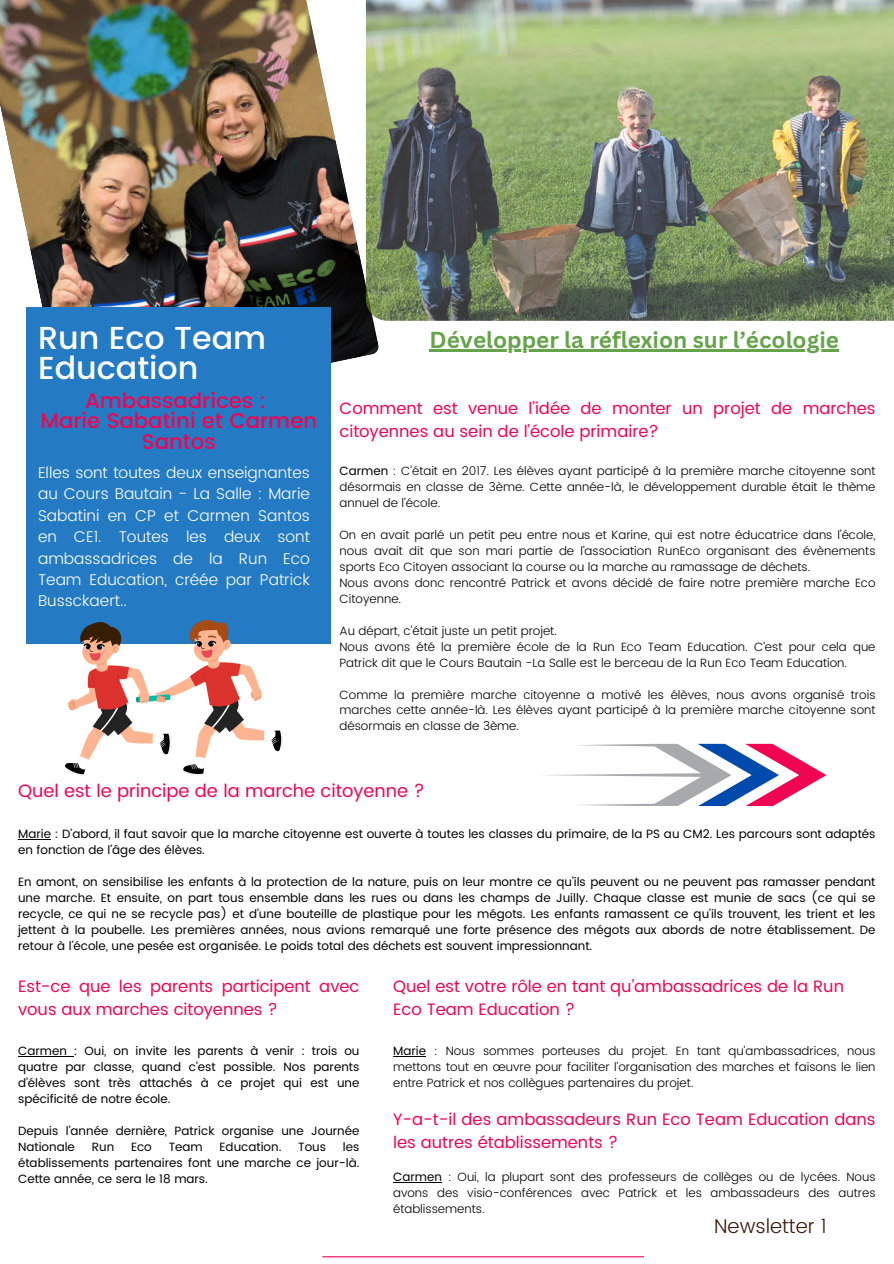
<style>
.page{position:relative;width:894px;height:1264px;background:#fff}
.page>*{position:absolute;margin:0;border:0;box-sizing:border-box;transform-origin:0 0}
.t1{font:500 31.65px/30px "Poppins";color:#fff}
.t2{font:700 22.5px "Canva Sans";color:#65a44a}
.t3{font:500 21.15px/20.2px "Poppins";color:#ef0552;text-align:center}
.t4{font:300 19.95px "Poppins";color:#3c1a0c}
.t5{font:18px "Poppins";color:#ef0552}
.t6{font:16.5px/23px "Poppins";color:#ef0552}
.t7{font:300 15.6px/21.3px "Poppins";color:#fff;text-align:justify}
.t8{font:300 12px/15.9px "Poppins";color:#000;text-align:justify}
.t9{font:12px/15.9px "Poppins";color:#000;text-align:justify}
.s1{font-weight:400}
</style>
<div class="page">
<img style="left:0;top:0;width:379px;height:417px">
<img style="left:366px;top:0;width:527px;height:321px">
<div style="left:27px;top:307px;width:303px;height:336px;background:#247bc4"></div>
<hr style="left:18px;top:839px;width:33px;height:1px;background:#000">
<hr style="left:18px;top:1055px;width:56px;height:1px;background:#000">
<hr style="left:393px;top:1055px;width:33px;height:1px;background:#000">
<hr style="left:393px;top:1181px;width:49px;height:1px;background:#000">
<hr style="left:322px;top:1256px;width:321px;height:1px;background:#ef0552">
<img style="left:65px;top:621px;width:218px;height:154px">
<svg style="left:544px;top:743px;width:282px;height:62px"></svg>
<hr style="left:429px;top:349px;width:409px;height:2px;background:#65a44a">
<p class="t1" style="left:38px;top:323px;width:230px">Run Eco Team<br>Education</p>
<p class="t3" style="left:40px;top:391px;width:278px">Ambassadrices :<br>Marie Sabatini et Carmen<br>Santos</p>
<h4 class="t7" style="left:38px;top:462px;width:273px">Elles sont toutes deux enseignantes au Cours Bautain - La Salle : Marie Sabatini en CP et Carmen Santos en CE1. Toutes les deux sont ambassadrices de la Run Eco Team Education, créée par Patrick Bussckaert..</h4>
<p class="t2" style="left:429px;top:324px;width:411px">Développer la réflexion sur l’écologie</p>
<h1 class="t6" style="left:339px;top:397px;width:537px">Comment est venue l’idée de monter un projet de marches citoyennes au sein de l’école primaire?</h1>
<p class="t8" style="left:339px;top:463px;width:537px"><span class="s1">Carmen</span> : C’était en 2017. Les élèves ayant participé à la première marche citoyenne sont désormais en classe de 3ème. Cette année-là, le développement durable était le thème annuel de l’école.</p>
<p class="t8" style="left:339px;top:526px;width:537px">On en avait parlé un petit peu entre nous et Karine, qui est notre éducatrice dans l'école, nous avait dit que son mari partie de l’association RunEco organisant des évènements sports Eco Citoyen associant la course ou la marche au ramassage de déchets.</p>
<h4 class="t8" style="left:339px;top:574px;width:537px">Nous avons donc rencontré Patrick et avons décidé de faire notre première marche Eco<br>Citoyenne.</h4>
<h2 class="t8" style="left:339px;top:622px;width:219px">Au départ, c'était juste un petit projet.</h2>
<h2 class="t8" style="left:339px;top:638px;width:537px">Nous avons été la première école de la Run Eco Team Education. C’est pour cela que<br>Patrick dit que le Cours Bautain -La Salle est le berceau de la Run Eco Team Education.</h2>
<h4 class="t8" style="left:339px;top:686px;width:537px">Comme la première marche citoyenne a motivé les élèves, nous avons organisé trois marches cette année-là. Les élèves ayant participé à la première marche citoyenne sont désormais en classe de 3ème.</h4>
<p class="t5" style="left:18px;top:780px;width:408px">Quel est le principe de la marche citoyenne ?</p>
<p class="t9" style="left:18px;top:826px;width:858px">Marie : D’abord, il faut savoir que la marche citoyenne est ouverte à toutes les classes du primaire, de la PS au CM2. Les parcours sont adaptés en fonction de l’âge des élèves.</p>
<p class="t9" style="left:18px;top:873px;width:858px">En amont, on sensibilise les enfants à la protection de la nature, puis on leur montre ce qu'ils peuvent ou ne peuvent pas ramasser pendant une marche. Et ensuite, on part tous ensemble dans les rues ou dans les champs de Juilly. Chaque classe est munie de sacs (ce qui se recycle, ce qui ne se recycle pas) et d’une bouteille de plastique pour les mégots. Les enfants ramassent ce qu'ils trouvent, les trient et les jettent à la poubelle. Les premières années, nous avions remarqué une forte présence des mégots aux abords de notre établissement. De retour à l’école, une pesée est organisée. Le poids total des déchets est souvent impressionnant.</p>
<p class="t6" style="left:18px;top:974px;width:343px">Est-ce que les parents participent avec vous aux marches citoyennes ?</p>
<p class="t9" style="left:18px;top:1042px;width:343px">Carmen : Oui, on invite les parents à venir : trois ou quatre par classe, quand c’est possible. Nos parents d’élèves sont très attachés à ce projet qui est une spécificité de notre école.</p>
<p class="t9" style="left:18px;top:1122px;width:343px">Depuis l’année dernière, Patrick organise une Journée<br>Nationale</p>
<p class="t6" style="left:393px;top:974px;width:452px">Quel est votre rôle en tant qu’ambassadrices de la Run<br>Eco Team Education ?</p>
<p class="t8" style="left:393px;top:1042px;width:484px"><span class="s1">Marie</span> : Nous sommes porteuses du projet. En tant qu’ambassadrices, nous mettons tout en œuvre pour faciliter l’organisation des marches et faisons le lien entre Patrick et nos collègues partenaires du projet.</p>
<h3 class="t6" style="left:393px;top:1107px;width:484px">Y-a-t-il des ambassadeurs Run Eco Team Education dans les autres établissements ?</h3>
<p class="t8" style="left:393px;top:1168px;width:484px"><span class="s1">Carmen</span> : Oui, la plupart sont des professeurs de collèges ou de lycées. Nous avons des visio-conférences avec Patrick et les ambassadeurs des autres établissements.</p>
<p class="t9" style="left:92px;top:1138px;width:24px">Run</p>
<p class="t9" style="left:131px;top:1138px;width:22px">Eco</p>
<p class="t9" style="left:169px;top:1138px;width:36px">Team</p>
<p class="t9" style="left:219px;top:1138px;width:63px">Education.</p>
<p class="t9" style="left:298px;top:1138px;width:29px">Tous</p>
<p class="t9" style="left:18px;top:1138px;width:343px;text-indent:325px">les établissements partenaires font une marche ce jour-là.<br>Cette année, ce sera le 18 mars.</p>
<p class="t4" style="left:714px;top:1214px;width:114px">Newsletter 1</p>
</div>
